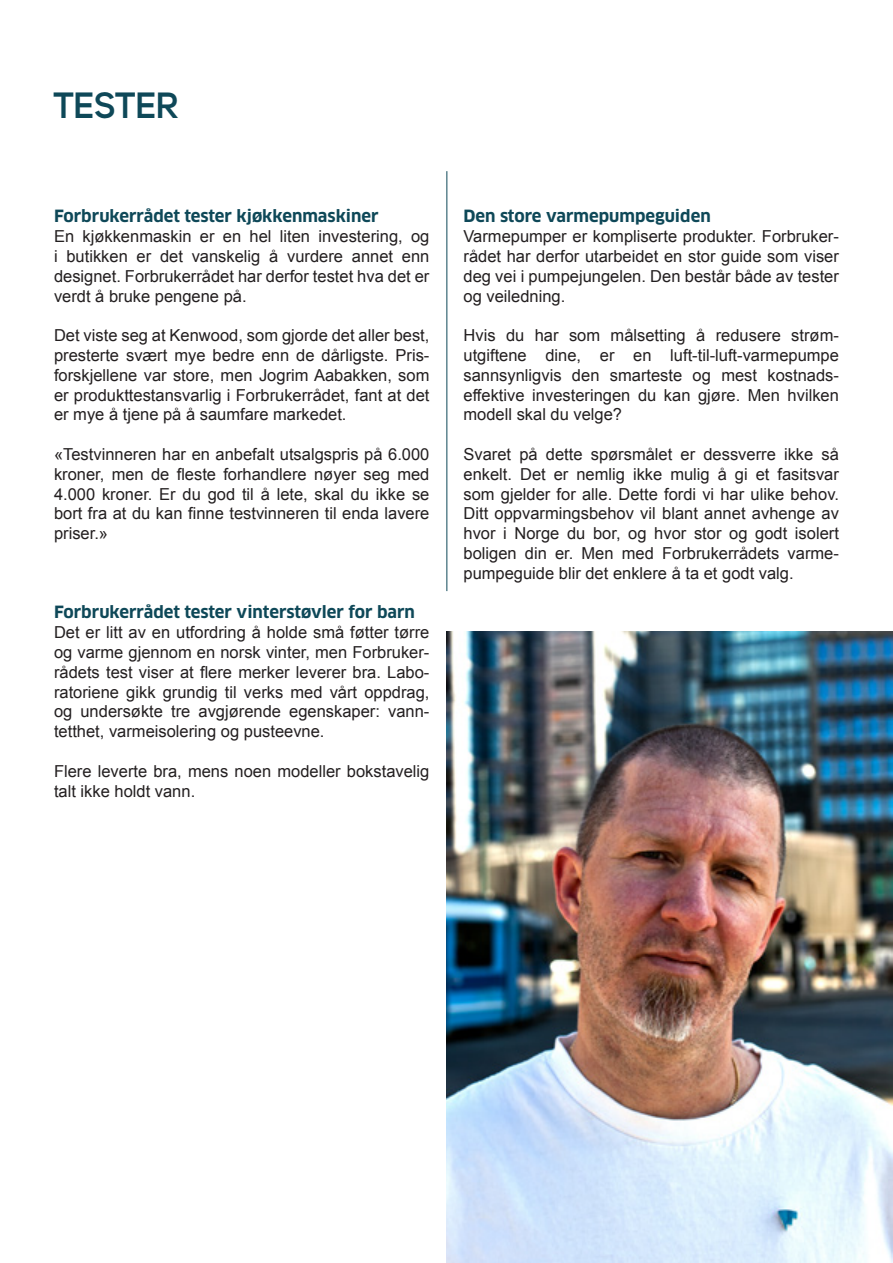
<style>
.page{position:relative;width:893px;height:1263px;background:#fff}
.page>*{position:absolute;margin:0;border:0;box-sizing:border-box;transform-origin:0 0}
.t1{font:700 36px "Uni Sans Semi";color:#0e4858}
.t2{font:16.5px/19.8px "Arial";color:#231f20;text-align:justify}
.t3{font:700 16.5px "Clan OT";color:#0e4858}
</style>
<div class="page">
<hr style="left:446px;top:171px;width:1px;height:420px;background:#0e4858">
<img style="left:446px;top:631px;width:446px;height:632px">
<p class="t1" style="left:54px;top:83px;width:126px">TESTER</p>
<p class="t3" style="left:54px;top:207px;width:326px">Forbrukerrådet tester kjøkkenmaskiner</p>
<p class="t2" style="left:54px;top:227px;width:377px">En kjøkkenmaskin er en hel liten investering, og i butikken er det vanskelig å vurdere annet enn designet. Forbrukerrådet har derfor testet hva det er verdt å bruke pengene på.</p>
<p class="t2" style="left:54px;top:326px;width:377px">Det viste seg at Kenwood, som gjorde det aller best, presterte svært mye bedre enn de dårligste. Pris&shy;forskjellene var store, men Jogrim Aabakken, som er produkttestansvarlig i Forbrukerrådet, fant at det er mye å tjene på å saumfare markedet.</p>
<p class="t2" style="left:54px;top:444px;width:377px">«Testvinneren har en anbefalt utsalgspris på 6.000 kroner, men de fleste forhandlere nøyer seg med 4.000 kroner. Er du god til å lete, skal du ikke se bort fra at du kan finne testvinneren til enda lavere priser.»</p>
<p class="t3" style="left:54px;top:603px;width:363px">Forbrukerrådet tester vinterstøvler for barn</p>
<p class="t2" style="left:54px;top:623px;width:377px">Det er litt av en utfordring å holde små føtter tørre og varme gjennom en norsk vinter, men Forbruker&shy;rådets test viser at flere merker leverer bra. Labo&shy;ratoriene gikk grundig til verks med vårt oppdrag, og undersøkte tre avgjørende egenskaper: vann&shy;tetthet, varmeisolering og pusteevne.</p>
<p class="t2" style="left:54px;top:761px;width:377px">Flere leverte bra, mens noen modeller bokstavelig talt ikke holdt vann.</p>
<p class="t3" style="left:463px;top:207px;width:249px">Den store varmepumpeguiden</p>
<p class="t2" style="left:463px;top:227px;width:377px">Varmepumper er kompliserte produkter. Forbruker&shy;rådet har derfor utarbeidet en stor guide som viser deg vei i pumpejungelen. Den består både av tester og veiledning.</p>
<p class="t2" style="left:463px;top:326px;width:377px">Hvis du har som målsetting å redusere strøm&shy;utgiftene dine, er en luft-til-luft-varmepumpe sannsynligvis den smarteste og mest kostnads&shy;effektive investeringen du kan gjøre. Men hvilken modell skal du velge?</p>
<p class="t2" style="left:463px;top:444px;width:377px">Svaret på dette spørsmålet er dessverre ikke så enkelt. Det er nemlig ikke mulig å gi et fasitsvar som gjelder for alle. Dette fordi vi har ulike behov.<br>Ditt oppvarmingsbehov vil blant annet avhenge av hvor i Norge du bor, og hvor stor og godt isolert boligen din er. Men med Forbrukerrådets varme&shy;pumpeguide blir det enklere å ta et godt valg.</p>
</div>
